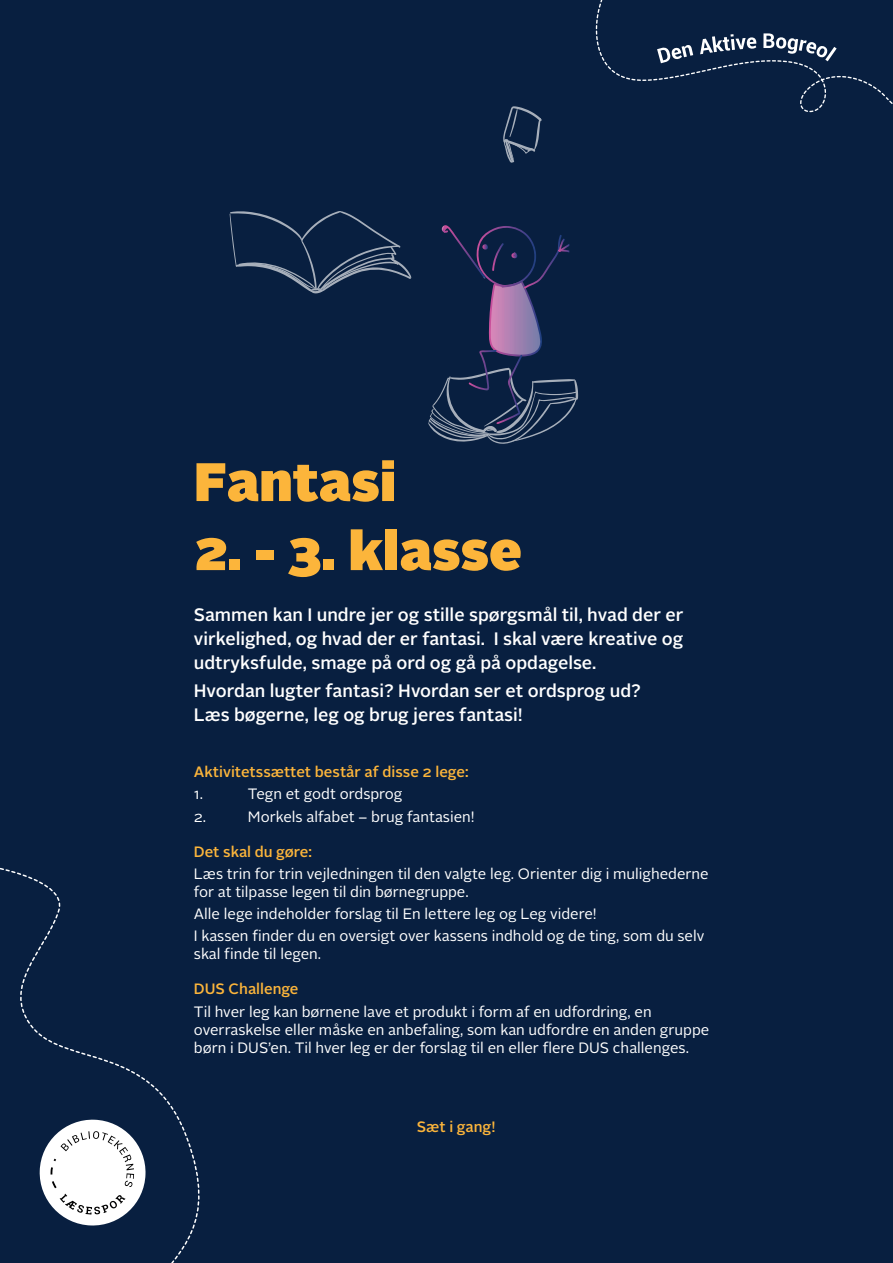
<style>
.page{position:relative;width:893px;height:1263px;background:#081f40}
.page>*{position:absolute;margin:0;border:0;box-sizing:border-box;transform-origin:0 0}
.Gul_overskrift{font:900 54px "Alright Sans";color:#fcb53b}
.Teaser_-_hvid{font:500 18px/24px "Alright Sans";color:#fff;text-align:justify}
.Brødtekst_-_hvid{font:15px/18px "Alright Sans";color:#fff}
.Gul_-_underoverskrift{font:500 15px "Alright Sans";color:#fcb53b}
</style>
<div class="page">
<svg style="left:230px;top:211px;width:181px;height:82px"></svg>
<svg style="left:428px;top:376px;width:150px;height:68px"></svg>
<svg style="left:503px;top:106px;width:39px;height:57px"></svg>
<img style="left:488px;top:288px;width:54px;height:69px">
<img style="left:523px;top:235px;width:39px;height:54px">
<svg style="left:558px;top:239px;width:11px;height:13px"></svg>
<img style="left:468px;top:350px;width:29px;height:40px">
<img style="left:496px;top:355px;width:26px;height:69px">
<img style="left:486px;top:226px;width:50px;height:62px">
<img style="left:492px;top:243px;width:12px;height:28px">
<svg style="left:511px;top:252px;width:7px;height:6px"></svg>
<svg style="left:486px;top:244px;width:2px;height:6px"></svg>
<img style="left:441px;top:225px;width:45px;height:54px">
<svg style="left:595px;top:0;width:298px;height:113px"></svg>
<svg style="left:0;top:867px;width:188px;height:396px"></svg>
<h1 class="Gul_overskrift" style="left:194px;top:443px;width:204px">Fantasi</h1>
<h1 class="Gul_overskrift" style="left:194px;top:512px;width:329px">2. - 3. klasse</h1>
<h2 class="Teaser_-_hvid" style="left:194px;top:602px;width:491px">Sammen kan I undre jer og stille spørgsmål til, hvad der er virkelighed, og hvad der er fantasi. I skal være kreative og udtryksfulde, smage på ord og gå på opdagelse.</h2>
<h2 class="Teaser_-_hvid" style="left:194px;top:679px;width:449px">Hvordan lugter fantasi? Hvordan ser et ordsprog ud?<br>Læs bøgerne, leg og brug jeres fantasi!</h2>
<h3 class="Gul_-_underoverskrift" style="left:194px;top:761px;width:276px">Aktivitetssættet består af disse 2 lege:</h3>
<p class="Brødtekst_-_hvid" style="left:194px;top:785px;width:11px">1.</p>
<p class="Brødtekst_-_hvid" style="left:248px;top:785px;width:156px">Tegn et godt ordsprog</p>
<p class="Brødtekst_-_hvid" style="left:194px;top:808px;width:14px">2.</p>
<p class="Brødtekst_-_hvid" style="left:248px;top:808px;width:228px">Morkels alfabet – brug fantasien!</p>
<h3 class="Gul_-_underoverskrift" style="left:194px;top:841px;width:120px">Det skal du gøre:</h3>
<p class="Brødtekst_-_hvid" style="left:194px;top:865px;width:516px">Læs trin for trin vejledningen til den valgte leg. Orienter dig i mulighederne for at tilpasse legen til din børnegruppe.</p>
<p class="Brødtekst_-_hvid" style="left:194px;top:905px;width:404px">Alle lege indeholder forslag til En lettere leg og Leg videre!</p>
<p class="Brødtekst_-_hvid" style="left:194px;top:927px;width:512px">I kassen finder du en oversigt over kassens indhold og de ting, som du selv skal finde til legen.</p>
<h3 class="Gul_-_underoverskrift" style="left:194px;top:979px;width:106px">DUS Challenge</h3>
<p class="Brødtekst_-_hvid" style="left:194px;top:1003px;width:517px">Til hver leg kan børnene lave et produkt i form af en udfordring, en overraskelse eller måske en anbefaling, som kan udfordre en anden gruppe børn i DUS’en. Til hver leg er der forslag til en eller flere DUS challenges.</p>
<h3 class="Gul_-_underoverskrift" style="left:417px;top:1116px;width:80px">Sæt i gang!</h3>
</div>
